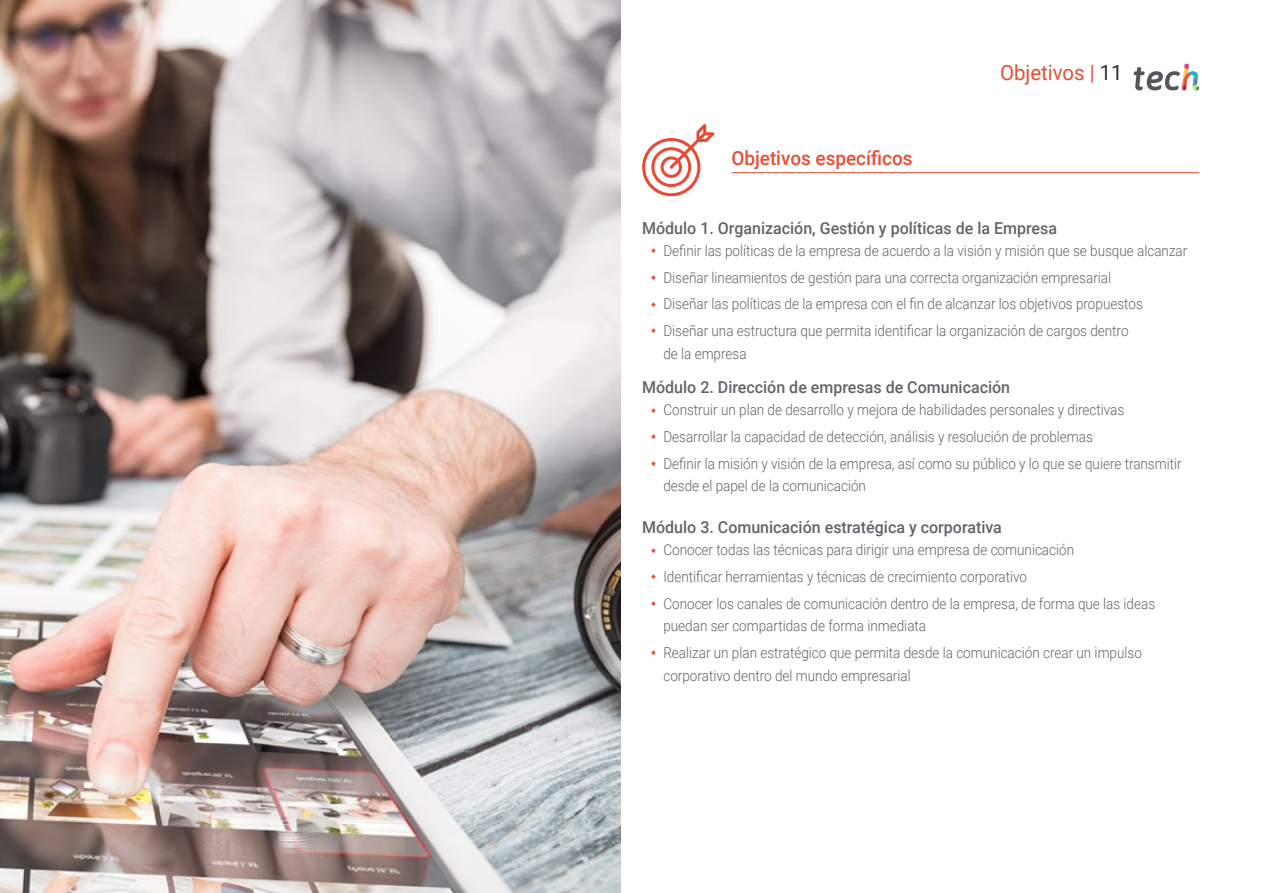
<style>
.page{position:relative;width:1263px;height:893px;background:#fff}
.page>*{position:absolute;margin:0;border:0;box-sizing:border-box;transform-origin:0 0}
.t1{font:21px "Roboto";color:#e94d35}
.t2{font:500 19.5px "Roboto";color:#e94d35}
.t3{font:500 16.5px "Roboto";color:#61646a}
.t4{font:300 15px/26.7px "Roboto";color:#61646a;scale:.9 1}
.s1{color:#e94d36}
.s2{color:#312e20}
</style>
<div class="page">
<hr style="left:731px;top:172px;width:468px;height:1px;background:#e94d35">
<svg style="left:642px;top:124px;width:72px;height:72px"></svg>
<svg style="left:1134px;top:64px;width:65px;height:27px"></svg>
<img style="left:0;top:0;width:621px;height:893px">
<h2 class="t2" style="left:731px;top:144px;width:183px">Objetivos específicos</h2>
<h1 class="t1" style="left:1000px;top:57px;width:124px">Objetivos <span class="s1">|</span> <span class="s2">11</span></h1>
<p class="t3" style="left:642px;top:216px;width:416px">Módulo 1. Organización, Gestión y políticas de la Empresa</p>
<p class="t4" style="left:663px;top:237px;width:584px">Definir las políticas de la empresa de acuerdo a la visión y misión que se busque alcanzar Diseñar lineamientos de gestión para una correcta organización empresarial<br>Diseñar las políticas de la empresa con el fin de alcanzar los objetivos propuestos Diseñar una estructura que permita identificar la organización de cargos dentro</p>
<p class="t4" style="left:663px;top:339px;width:94px">de la empresa</p>
<p class="t3" style="left:642px;top:375px;width:369px">Módulo 2. Dirección de empresas de Comunicación</p>
<p class="t4" style="left:663px;top:396px;width:577px">Construir un plan de desarrollo y mejora de habilidades personales y directivas<br>Desarrollar la capacidad de detección, análisis y resolución de problemas<br>Definir la misión y visión de la empresa, así como su público y lo que se quiere transmitir</p>
<p class="t4" style="left:663px;top:472px;width:227px">desde el papel de la comunicación</p>
<p class="t3" style="left:642px;top:516px;width:361px">Módulo 3. Comunicación estratégica y corporativa</p>
<p class="t4" style="left:663px;top:536px;width:548px">Conocer todas las técnicas para dirigir una empresa de comunicación<br>Identificar herramientas y técnicas de crecimiento corporativo<br>Conocer los canales de comunicación dentro de la empresa, de forma que las ideas</p>
<p class="t4" style="left:663px;top:612px;width:533px">puedan ser compartidas de forma inmediata<br>Realizar un plan estratégico que permita desde la comunicación crear un impulso</p>
<p class="t4" style="left:663px;top:661px;width:276px">corporativo dentro del mundo empresarial</p>
</div>
